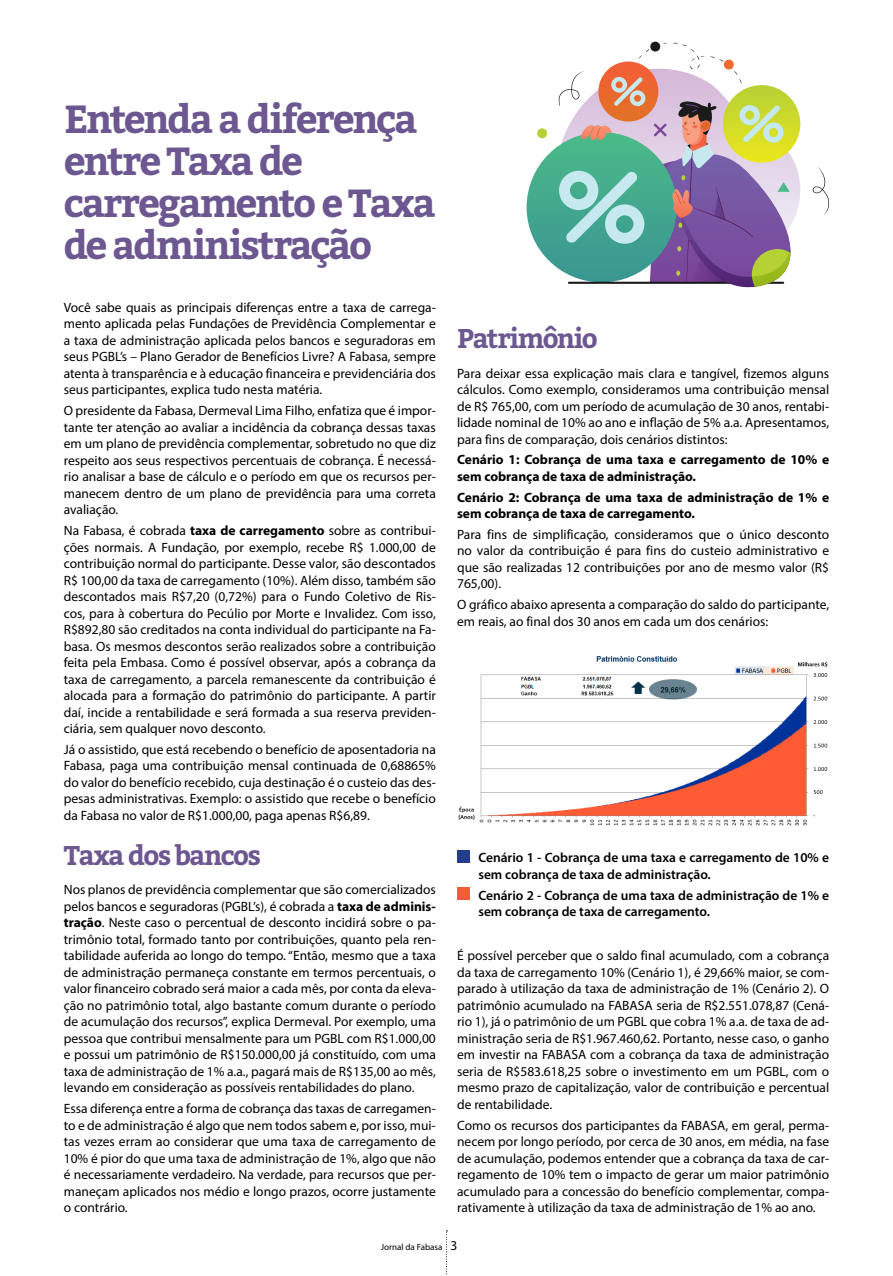
<style>
.page{position:relative;width:893px;height:1276px;background:#fff}
.page>*{position:absolute;margin:0;border:0;box-sizing:border-box;transform-origin:0 0}
.t1{font:700 39px/42px "Bitter";letter-spacing:-.055em;color:#6c5790}
.t2{font:700 27px "Bitter";letter-spacing:-.05em;color:#6c5790}
.t3{font:13.5px/16.5px "Myriad Pro";color:#000;text-align:justify}
.t4{font:600 13.5px/16.5px "Myriad Pro";color:#000}
.t5{font:700 13.5px/16.5px "Myriad Pro";color:#000}
.t6{font:9px "Myriad Pro";color:#000}
.s1{font-weight:700}
.s2{font-size:13.5px}
</style>
<div class="page">
<svg style="left:446px;top:1230px;width:1px;height:46px"></svg>
<div style="left:457px;top:849px;width:13px;height:13px;background:#233d88"></div>
<div style="left:457px;top:887px;width:13px;height:12px;background:#f15c3b"></div>
<img style="left:458px;top:656px;width:370px;height:170px">
<div style="left:527px;top:132px;width:150px;height:150px;background:#43a78e;border-radius:75px"></div>
<svg style="left:537px;top:128px;width:11px;height:11px"></svg>
<svg style="left:558px;top:41px;width:272px;height:247px"></svg>
<h1 class="t1" style="left:64px;top:99px;width:374px">Entenda a diferença entre Taxa de carregamento e Taxa de administração</h1>
<p class="t3" style="left:64px;top:299px;width:374px">Você sabe quais as principais diferenças entre a taxa de carrega&shy;mento aplicada pelas Fundações de Previdência Complementar e a taxa de administração aplicada pelos bancos e seguradoras em seus PGBL’s – Plano Gerador de Benefícios Livre? A Fabasa, sempre atenta à transparência e à educação financeira e previdenciária dos seus participantes, explica tudo nesta matéria.</p>
<p class="t3" style="left:64px;top:402px;width:374px">O presidente da Fabasa, Dermeval Lima Filho, enfatiza que é impor&shy;tante ter atenção ao avaliar a incidência da cobrança dessas taxas em um plano de previdência complementar, sobretudo no que diz respeito aos seus respectivos percentuais de cobrança. É necessá&shy;rio analisar a base de cálculo e o período em que os recursos per&shy;manecem dentro de um plano de previdência para uma correta avaliação.</p>
<p class="t3" style="left:64px;top:522px;width:374px">Na Fabasa, é cobrada <span class="s1">taxa de carregamento</span> sobre as contribui&shy;ções normais. A Fundação, por exemplo, recebe R$ 1.000,00 de contribuição normal do participante. Desse valor, são descontados R$ 100,00 da taxa de carregamento (10%). Além disso, também são descontados mais R$7,20 (0,72%) para o Fundo Coletivo de Ris&shy;cos, para à cobertura do Pecúlio por Morte e Invalidez. Com isso, R$892,80 são creditados na conta individual do participante na Fa&shy;basa. Os mesmos descontos serão realizados sobre a contribuição feita pela Embasa. Como é possível observar, após a cobrança da taxa de carregamento, a parcela remanescente da contribuição é alocada para a formação do patrimônio do participante. A partir daí, incide a rentabilidade e será formada a sua reserva previden&shy;ciária, sem qualquer novo desconto.</p>
<p class="t3" style="left:64px;top:741px;width:374px">Já o assistido, que está recebendo o benefício de aposentadoria na Fabasa, paga uma contribuição mensal continuada de 0,68865% do valor do benefício recebido, cuja destinação é o custeio das des&shy;pesas administrativas. Exemplo: o assistido que recebe o benefício da Fabasa no valor de R$1.000,00, paga apenas R$6,89.</p>
<h2 class="t2" style="left:64px;top:839px;width:199px">Taxa dos bancos</h2>
<p class="t3" style="left:64px;top:881px;width:374px">Nos planos de previdência complementar que são comercializados pelos bancos e seguradoras (PGBL’s), é cobrada a <span class="s1">taxa de adminis&shy;tração</span>. Neste caso o percentual de desconto incidirá sobre o pa&shy;trimônio total, formado tanto por contribuições, quanto pela ren&shy;tabilidade auferida ao longo do tempo. “Então, mesmo que a taxa de administração permaneça constante em termos percentuais, o valor financeiro cobrado será maior a cada mês, por conta da eleva&shy;ção no patrimônio total, algo bastante comum durante o período de acumulação dos recursos”, explica Dermeval. Por exemplo, uma pessoa que contribui mensalmente para um PGBL com R$1.000,00 e possui um patrimônio de R$150.000,00 já constituído, com uma taxa de administração de 1% a.a., pagará mais de R$135,00 ao mês, levando em consideração as possíveis rentabilidades do plano.</p>
<p class="t3" style="left:64px;top:1100px;width:374px">Essa diferença entre a forma de cobrança das taxas de carregamen&shy;to e de administração é algo que nem todos sabem e, por isso, mui&shy;tas vezes erram ao considerar que uma taxa de carregamento de 10% é pior do que uma taxa de administração de 1%, algo que não é necessariamente verdadeiro. Na verdade, para recursos que per&shy;maneçam aplicados nos médio e longo prazos, ocorre justamente o contrário.</p>
<h2 class="t2" style="left:457px;top:322px;width:142px">Patrimônio</h2>
<p class="t3" style="left:457px;top:365px;width:374px">Para deixar essa explicação mais clara e tangível, fizemos alguns cálculos. Como exemplo, consideramos uma contribuição mensal de R$ 765,00, com um período de acumulação de 30 anos, rentabi&shy;lidade nominal de 10% ao ano e inflação de 5% a.a. Apresentamos, para fins de comparação, dois cenários distintos:</p>
<p class="t5" style="left:457px;top:451px;width:374px">Cenário 1: Cobrança de uma taxa e carregamento de 10% e sem cobrança de taxa de administração.</p>
<p class="t5" style="left:457px;top:488px;width:373px">Cenário 2: Cobrança de uma taxa de administração de 1% e sem cobrança de taxa de carregamento.</p>
<p class="t3" style="left:457px;top:526px;width:374px">Para fins de simplificação, consideramos que o único desconto no valor da contribuição é para fins do custeio administrativo e que são realizadas 12 contribuições por ano de mesmo valor (R$ 765,00).</p>
<p class="t3" style="left:457px;top:596px;width:374px">O gráfico abaixo apresenta a comparação do saldo do participante, em reais, ao final dos 30 anos em cada um dos cenários:</p>
<p class="t4" style="left:478px;top:849px;width:352px">Cenário 1 - Cobrança de uma taxa e carregamento de 10% e sem cobrança de taxa de administração.</p>
<p class="t4" style="left:478px;top:886px;width:352px">Cenário 2 - Cobrança de uma taxa de administração de 1% e sem cobrança de taxa de carregamento.</p>
<p class="t3" style="left:457px;top:947px;width:374px">É possível perceber que o saldo final acumulado, com a cobrança da taxa de carregamento 10% (Cenário 1), é 29,66% maior, se com&shy;parado à utilização da taxa de administração de 1% (Cenário 2). O patrimônio acumulado na FABASA seria de R$2.551.078,87 (Cená&shy;rio 1), já o patrimônio de um PGBL que cobra 1% a.a. de taxa de ad&shy;ministração seria de R$1.967.460,62. Portanto, nesse caso, o ganho em investir na FABASA com a cobrança da taxa de administração seria de R$583.618,25 sobre o investimento em um PGBL, com o mesmo prazo de capitalização, valor de contribuição e percentual de rentabilidade.</p>
<p class="t3" style="left:457px;top:1116px;width:374px">Como os recursos dos participantes da FABASA, em geral, perma&shy;necem por longo período, por cerca de 30 anos, em média, na fase de acumulação, podemos entender que a cobrança da taxa de car&shy;regamento de 10% tem o impacto de gerar um maior patrimônio acumulado para a concessão do benefício complementar, compa&shy;rativamente à utilização da taxa de administração de 1% ao ano.</p>
<p class="t6" style="left:381px;top:1241px;width:78px">Jornal da Fabasa <span class="s2">3</span></p>
</div>
